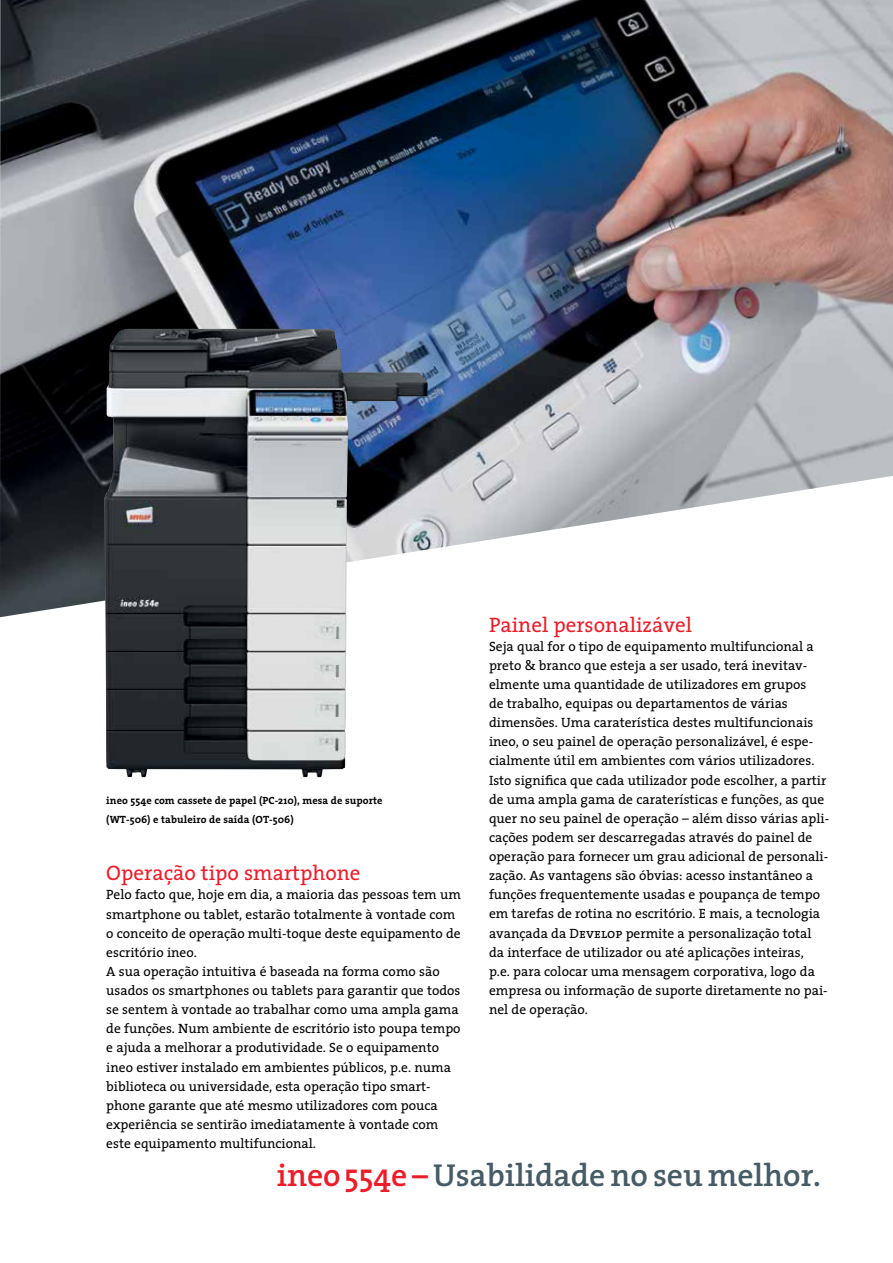
<style>
.page{position:relative;width:893px;height:1263px;background:#fff}
.page>*{position:absolute;margin:0;border:0;box-sizing:border-box;transform-origin:0 0}
.t1{font:600 31.8px "The Serif";letter-spacing:-.005em;color:#465b65}
.t2{font:21px "The Serif";color:#ed1c29}
.t3{font:13.5px/19.2px "The Serif";color:#000}
.t4{font:700 10.5px/19.2px "The Serif";letter-spacing:.005em;color:#000}
.s1{font-family:"The Serif Caps"}
.s2{color:#ed1c29}
</style>
<div class="page">
<img style="left:0;top:0;width:893px;height:617px">
<img style="left:104px;top:329px;width:324px;height:448px">
<p class="t4" style="left:106px;top:791px;width:278px">ineo 554e com cassete de papel (PC-210), mesa de suporte (WT-506) e tabuleiro de saída (OT-506)</p>
<h2 class="t2" style="left:106px;top:860px;width:256px">Operação tipo smartphone</h2>
<p class="t3" style="left:106px;top:885px;width:356px">Pelo facto que, hoje em dia, a maioria das pessoas tem um smartphone ou tablet, estarão totalmente à vontade com o conceito de operação multi-toque deste equipamento de escritório ineo.<br>A sua operação intuitiva é baseada na forma como são usados os smartphones ou tablets para garantir que todos se sentem à vontade ao trabalhar como uma ampla gama de funções. Num ambiente de escritório isto poupa tempo e ajuda a melhorar a produtividade. Se o equipamento ineo estiver instalado em ambientes públicos, p.e. numa biblioteca ou universidade, esta operação tipo smart&shy;phone garante que até mesmo utilizadores com pouca experiência se sentirão imediatamente à vontade com este equipamento multifuncional.</p>
<h2 class="t2" style="left:489px;top:611px;width:205px">Painel personalizável</h2>
<p class="t3" style="left:489px;top:637px;width:342px">Seja qual for o tipo de equipamento multifuncional a preto &amp; branco que esteja a ser usado, terá inevitav&shy;elmente uma quantidade de utilizadores em grupos<br>de trabalho, equipas ou departamentos de várias dimensões. Uma caraterística destes multifuncionais ineo, o seu painel de operação personalizável, é espe&shy;cialmente útil em ambientes com vários utilizadores.<br>Isto significa que cada utilizador pode escolher, a partir de uma ampla gama de caraterísticas e funções, as que quer no seu painel de operação – além disso várias apli&shy;cações podem ser descarregadas através do painel de operação para fornecer um grau adicional de personali&shy;zação. As vantagens são óbvias: acesso instantâneo a funções frequentemente usadas e poupança de tempo em tarefas de rotina no escritório. E mais, a tecnologia avançada da <span class="s1">Develop</span> permite a personalização total da interface de utilizador ou até aplicações inteiras,<br>p.e. para colocar uma mensagem corporativa, logo da empresa ou informação de suporte diretamente no pai&shy;nel de operação.</p>
<h1 class="t1" style="left:277px;top:1155px;width:546px"><span class="s2">ineo554e –</span> Usabilidade no seu melhor.</h1>
</div>
